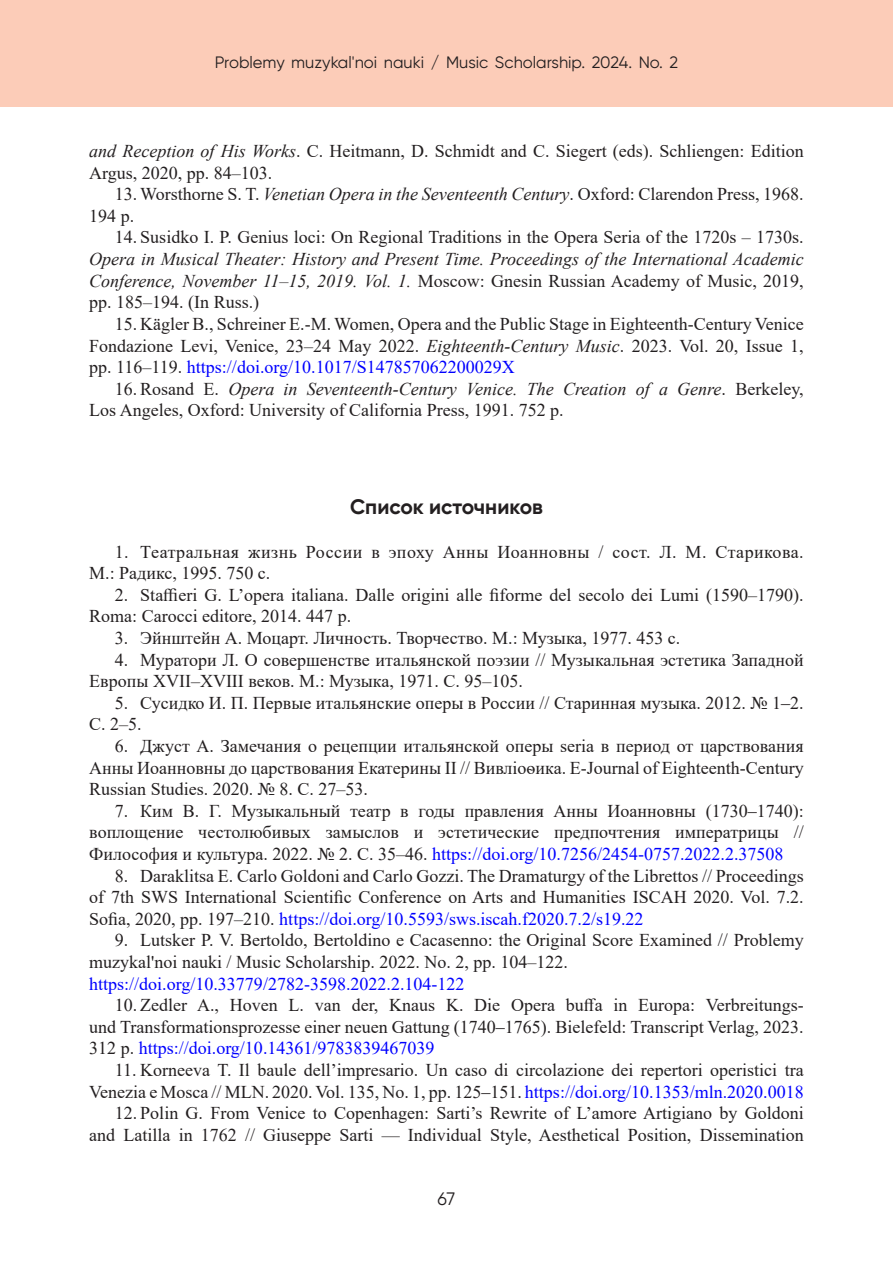
<style>
.page{position:relative;width:893px;height:1263px;background:#fff}
.page>*{position:absolute;margin:0;border:0;box-sizing:border-box;transform-origin:0 0}
.Список_литературы{font:700 21px "Gilroy";color:#231f20}
.Литература{font:18px/21.6px "Times New Roman";color:#231f20}
.Литература-2{font:18px/21.6px "Times New Roman";letter-spacing:.025em;color:#231f20}
.Литература_DOI{font:18px "Times New Roman";color:#00f}
.t1{font:18px "Gilroy";color:#231f20}
.t2{font:16.5px "Gilroy";color:#231f20}
.s1{font-style:italic}
.s2{color:#00f}
</style>
<div class="page">
<div style="left:0;top:0;width:893px;height:107px;background:#fcccb8"></div>
<p class="t2" style="left:215px;top:53px;width:465px">Problemy muzykal'noi nauki / Music Scholarship. 2024. No. 2</p>
<p class="Литература" style="left:89px;top:140px;width:716px"><span class="s1">and Reception of His Works</span>. C. Heitmann, D. Schmidt and C. Siegert (eds). Schliengen: Edition<br>Argus, 2020, pp. 84–103.</p>
<p class="Литература" style="left:89px;top:183px;width:716px;text-indent:26px">13. Worsthorne S. T. <span class="s1">Venetian Opera in the Seventeenth Century</span>. Oxford: Clarendon Press, 1968.<br>194 p.</p>
<p class="Литература" style="left:89px;top:226px;width:716px;text-align:justify;text-indent:26px">14. Susidko I. P. Genius loci: On Regional Traditions in the Opera Seria of the 1720s – 1730s.<br><span class="s1">Opera in Musical Theater: History and Present Time. Proceedings of the International Academic Conference, November 11–15, 2019. Vol. 1.</span> Moscow: Gnesin Russian Academy of Music, 2019, pp. 185–194. (In Russ.)</p>
<p class="Литература" style="left:89px;top:312px;width:716px;text-align:justify;text-indent:26px">15. Kägler B., Schreiner E.-M. Women, Opera and the Public Stage in Eighteenth-Century Venice Fondazione Levi, Venice, 23–24 May 2022. <span class="s1">Eighteenth-Century Music</span>. 2023. Vol. 20, Issue 1, pp. 116–119. <span class="s2">https://doi.org/10.1017/S147857062200029X</span></p>
<p class="Литература" style="left:89px;top:377px;width:716px;text-indent:26px">16. Rosand E. <span class="s1">Opera in Seventeenth-Century Venice. The Creation of a Genre</span>. Berkeley,<br>Los Angeles, Oxford: University of California Press, 1991. 752 p.</p>
<p class="Список_литературы" style="left:350px;top:494px;width:194px">Список источников</p>
<p class="Литература-2" style="left:89px;top:540px;width:716px;text-indent:26px">1. Театральная жизнь России в эпоху Анны Иоанновны / сост. Л. М. Старикова.<br>М.: Радикс, 1995. 750 с.</p>
<p class="Литература" style="left:89px;top:583px;width:716px;text-indent:26px">2. Staffieri G. L’opera italiana. Dalle origini alle fiforme del secolo dei Lumi (1590–1790).<br>Roma: Carocci editore, 2014. 447 p.</p>
<p class="Литература" style="left:115px;top:626px;width:567px">3. Эйнштейн А. Моцарт. Личность. Творчество. М.: Музыка, 1977. 453 с.</p>
<p class="Литература" style="left:89px;top:648px;width:716px;text-indent:26px">4. Муратори Л. О совершенстве итальянской поэзии // Музыкальная эстетика Западной<br>Европы XVII–XVIII веков. М.: Музыка, 1971. С. 95–105.</p>
<p class="Литература" style="left:89px;top:691px;width:716px;text-indent:26px">5. Сусидко И. П. Первые итальянские оперы в России // Старинная музыка. 2012. № 1‒2.<br>С. 2–5.</p>
<p class="Литература" style="left:89px;top:734px;width:716px;text-align:justify;text-indent:26px">6. Джуст А. Замечания о рецепции итальянской оперы seria в период от царствования Анны Иоанновны до царствования Екатерины II // Вивлiоѳика. E-Journal of Eighteenth-Century Russian Studies. 2020. № 8. С. 27–53.</p>
<p class="Литература" style="left:89px;top:799px;width:716px;text-align:justify;text-indent:26px">7. Ким В. Г. Музыкальный театр в годы правления Анны Иоанновны (1730‒1740): воплощение честолюбивых замыслов и эстетические предпочтения императрицы // Философия и культура. 2022. № 2. С. 35–46. <span class="s2">https://doi.org/10.7256/2454-0757.2022.2.37508</span></p>
<p class="Литература" style="left:89px;top:864px;width:716px;text-align:justify;text-indent:26px">8. Daraklitsa E. Carlo Goldoni and Carlo Gozzi. The Dramaturgy of the Librettos // Proceedings of 7th SWS International Scientific Conference on Arts and Humanities ISCAH 2020. Vol. 7.2.<br>Sofia, 2020, pp. 197–210. <span class="s2">https://doi.org/10.5593/sws.iscah.f2020.7.2/s19.22</span></p>
<p class="Литература" style="left:89px;top:929px;width:716px;text-indent:26px">9. Lutsker P. V. Bertoldo, Bertoldino e Cacasenno: the Original Score Examined // Problemy muzykal'noi nauki / Music Scholarship. 2022. No. 2, pp. 104–122.</p>
<p class="Литература_DOI" style="left:89px;top:971px;width:377px">https://doi.org/10.33779/2782-3598.2022.2.104-122</p>
<p class="Литература" style="left:89px;top:994px;width:716px;text-align:justify;text-indent:26px">10. Zedler A., Hoven L. van der, Knaus K. Die Opera buffa in Europa: Verbreitungs&shy;und Transformationsprozesse einer neuen Gattung (1740‒1765). Bielefeld: Transcript Verlag, 2023.<br>312 p. <span class="s2">https://doi.org/10.14361/9783839467039</span></p>
<p class="Литература" style="left:89px;top:1058px;width:716px;text-align:right">11. Korneeva T. Il baule dell’impresario. Un caso di circolazione dei repertori operistici tra<br>Venezia e Mosca // MLN. 2020. Vol. 135, No. 1, pp. 125‒151. <span class="s2">https://doi.org/10.1353/mln.2020.0018</span></p>
<p class="Литература" style="left:89px;top:1102px;width:716px;text-align:right">12. Polin G. From Venice to Copenhagen: Sarti’s Rewrite of L’amore Artigiano by Goldoni and Latilla in 1762 // Giuseppe Sarti — Individual Style, Aesthetical Position, Dissemination</p>
<p class="t1" style="left:438px;top:1188px;width:19px">67</p>
</div>
